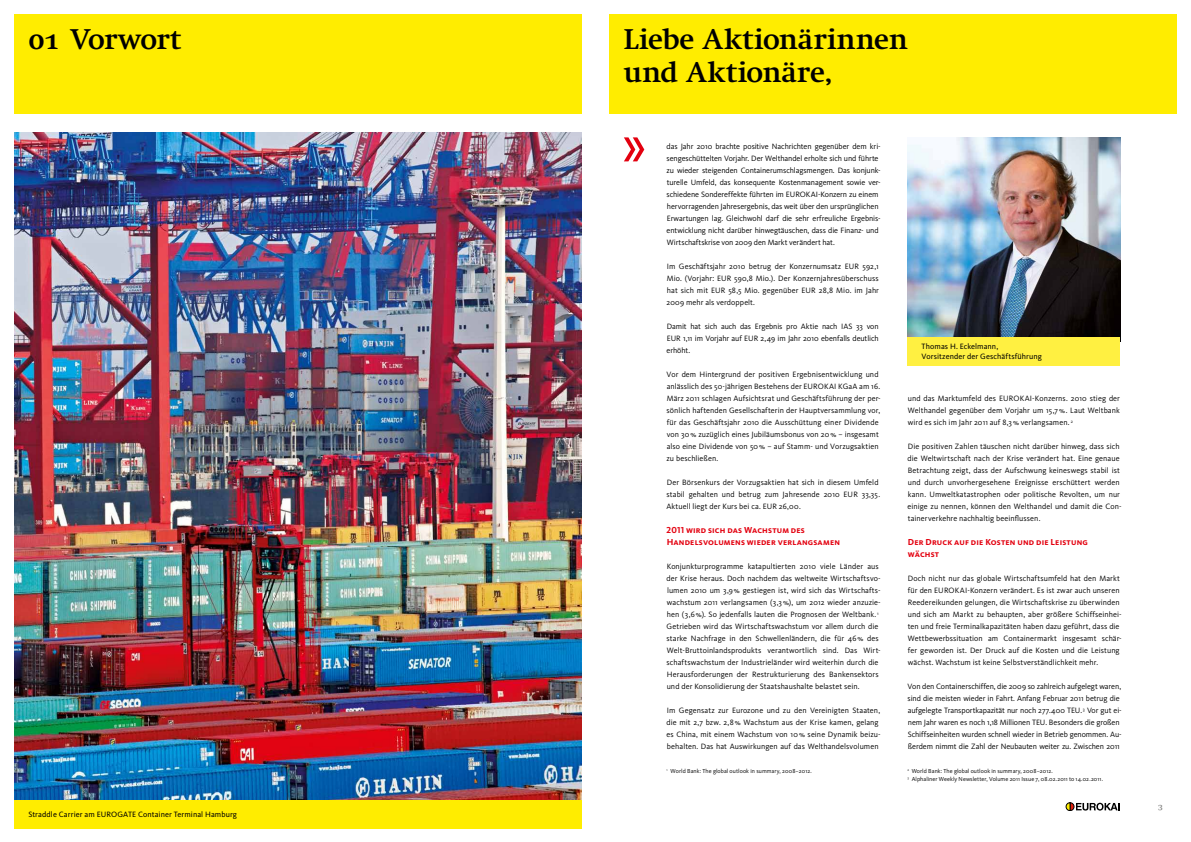
<style>
.page{position:relative;width:1191px;height:842px;background:#fff}
.page>*{position:absolute;margin:0;border:0;box-sizing:border-box;transform-origin:0 0}
.t1{font:700 28px/32px "Nu Swift";letter-spacing:.005em;color:#000}
.t2{font:700 28px "Nu Swift";letter-spacing:-.02em;color:#000}
.t3{font:9px/12px "Kievit Bold SC";letter-spacing:.02em;color:#e3000f}
.t4{font:8px/12px "Kievit";letter-spacing:.005em;color:#000}
.t5{font:8px/10px "Kievit";letter-spacing:.01em;color:#000}
.t6{font:700 8px "Nu Swift";color:#878786}
.t7{font:6px/8px "Kievit";letter-spacing:.01em;color:#000}
</style>
<div class="page">
<div style="left:14px;top:14px;width:567px;height:99px;background:#ffed00"></div>
<svg style="left:1065px;top:802px;width:54px;height:9px"></svg>
<div style="left:609px;top:14px;width:567px;height:99px;background:#ffed00"></div>
<svg style="left:624px;top:137px;width:20px;height:24px"></svg>
<img style="left:14px;top:132px;width:567px;height:668px">
<div style="left:14px;top:800px;width:567px;height:28px;background:#ffed00"></div>
<img style="left:907px;top:137px;width:213px;height:200px">
<div style="left:907px;top:337px;width:213px;height:28px;background:#fff041"></div>
<h1 class="t2" style="left:28px;top:23px;width:154px">01 Vorwort</h1>
<p class="t5" style="left:28px;top:809px;width:210px">Straddle Carrier am EUROGATE Container Terminal Hamburg</p>
<h1 class="t1" style="left:624px;top:24px;width:285px">Liebe Aktionärinnen und Aktionäre,</h1>
<p class="t4" style="left:666px;top:141px;width:216px">das Jahr 2010 brachte positive Nachrichten gegenüber dem kri&shy;sengeschüttelten Vorjahr. Der Welthandel erholte sich und führte zu wieder steigenden Containerumschlagsmengen. Das konjunk&shy;turelle Umfeld, das konsequente Kostenmanagement sowie ver&shy;schiedene Sondereffekte führten im EUROKAI-Konzern zu einem hervorragenden Jahresergebnis, das weit über den ursprünglichen Erwartungen lag. Gleichwohl darf die sehr erfreuliche Ergebnis&shy;entwicklung nicht darüber hinwegtäuschen, dass die Finanz- und Wirtschaftskrise von 2009 den Markt verändert hat.</p>
<p class="t4" style="left:666px;top:261px;width:214px;text-align:justify">Im Geschäftsjahr 2010 betrug der Konzernumsatz EUR 592,1<br>Mio. (Vorjahr: EUR 590,8 Mio.). Der Konzernjahresüberschuss hat sich mit EUR 58,5 Mio. gegenüber EUR 28,8 Mio. im Jahr 2009 mehr als verdoppelt.</p>
<p class="t4" style="left:666px;top:321px;width:214px;text-align:justify">Damit hat sich auch das Ergebnis pro Aktie nach IAS 33 von EUR 1,11 im Vorjahr auf EUR 2,49 im Jahr 2010 ebenfalls deutlich erhöht.</p>
<p class="t4" style="left:666px;top:369px;width:216px">Vor dem Hintergrund der positiven Ergebnisentwicklung und anlässlich des 50-jährigen Bestehens der EUROKAI KGaA am 16.<br>März 2011 schlagen Aufsichtsrat und Geschäftsführung der per&shy;sönlich haftenden Gesellschafterin der Hauptversammlung vor, für das Geschäftsjahr 2010 die Ausschüttung einer Dividende von 30% zuzüglich eines Jubiläumsbonus von 20% – insgesamt also eine Dividende von 50% – auf Stamm- und Vorzugsaktien zu beschließen.</p>
<p class="t4" style="left:666px;top:477px;width:215px">Der Börsenkurs der Vorzugsaktien hat sich in diesem Umfeld stabil gehalten und betrug zum Jahresende 2010 EUR 33,35.<br>Aktuell liegt der Kurs bei ca. EUR 26,00.</p>
<p class="t3" style="left:666px;top:524px;width:175px">2011 wird sich das Wachstum des<br>Handelsvolumens wieder verlangsamen</p>
<p class="t4" style="left:666px;top:561px;width:216px">Konjunkturprogramme katapultierten 2010 viele Länder aus der Krise heraus. Doch nachdem das weltweite Wirtschaftsvo&shy;lumen 2010 um 3,9% gestiegen ist, wird sich das Wirtschafts&shy;wachstum 2011 verlangsamen (3,3%), um 2012 wieder anzuzie&shy;hen (3,6%). So jedenfalls lauten die Prognosen der Weltbank. <sup>1<br></sup>Getrieben wird das Wirtschaftswachstum vor allem durch die starke Nachfrage in den Schwellenländern, die für 46% des Welt-Bruttoinlandsprodukts verantwortlich sind. Das Wirt&shy;schaftswachstum der Industrieländer wird weiterhin durch die Herausforderungen der Restrukturierung des Bankensektors und der Konsolidierung der Staatshaushalte belastet sein.</p>
<p class="t4" style="left:666px;top:705px;width:216px">Im Gegensatz zur Eurozone und zu den Vereinigten Staaten, die mit 2,7 bzw. 2,8% Wachstum aus der Krise kamen, gelang es China, mit einem Wachstum von 10% seine Dynamik beizu&shy;behalten. Das hat Auswirkungen auf das Welthandelsvolumen</p>
<p class="t5" style="left:921px;top:342px;width:122px">Thomas H. Eckelmann,<br>Vorsitzender der Geschäftsführung</p>
<p class="t4" style="left:907px;top:393px;width:214px;text-align:justify">und das Marktumfeld des EUROKAI-Konzerns. 2010 stieg der Welthandel gegenüber dem Vorjahr um 15,7%. Laut Weltbank wird es sich im Jahr 2011 auf 8,3% verlangsamen. <sup>2</sup></p>
<p class="t4" style="left:907px;top:441px;width:216px">Die positiven Zahlen täuschen nicht darüber hinweg, dass sich die Weltwirtschaft nach der Krise verändert hat. Eine genaue Betrachtung zeigt, dass der Aufschwung keineswegs stabil ist und durch unvorhergesehene Ereignisse erschüttert werden kann. Umweltkatastrophen oder politische Revolten, um nur einige zu nennen, können den Welthandel und damit die Con&shy;tainerverkehre nachhaltig beeinflussen.</p>
<p class="t3" style="left:907px;top:536px;width:182px">Der Druck auf die Kosten und die Leistung wächst</p>
<p class="t4" style="left:907px;top:573px;width:215px">Doch nicht nur das globale Wirtschaftsumfeld hat den Markt für den EUROKAI-Konzern verändert. Es ist zwar auch unseren Reedereikunden gelungen, die Wirtschaftskrise zu überwinden und sich am Markt zu behaupten, aber größere Schiffseinhei&shy;ten und freie Terminalkapazitäten haben dazu geführt, dass die Wettbewerbssituation am Containermarkt insgesamt schär&shy;fer geworden ist. Der Druck auf die Kosten und die Leistung wächst. Wachstum ist keine Selbstverständlichkeit mehr.</p>
<p class="t4" style="left:907px;top:681px;width:216px">Von den Containerschiffen, die 2009 so zahlreich aufgelegt waren, sind die meisten wieder in Fahrt. Anfang Februar 2011 betrug die aufgelegte Transportkapazität nur noch 277.400 TEU. <sup>3</sup> Vor gut ei&shy;nem Jahr waren es noch 1,18 Millionen TEU. Besonders die großen Schiffseinheiten wurden schnell wieder in Betrieb genommen. Au&shy;ßerdem nimmt die Zahl der Neubauten weiter zu. Zwischen 2011</p>
<p class="t7" style="left:666px;top:767px;width:147px"><sup>1</sup> World Bank: The global outlook in summary, 2008–2012.</p>
<p class="t7" style="left:907px;top:767px;width:197px"><sup>2</sup> World Bank: The global outlook in summary, 2008–2012.<br><sup>3</sup> Alphaliner Weekly Newsletter, Volume 2011 Issue 7, 08.02.2011 to 14.02.2011.</p>
<p class="t6" style="left:1158px;top:802px;width:6px">3</p>
</div>
